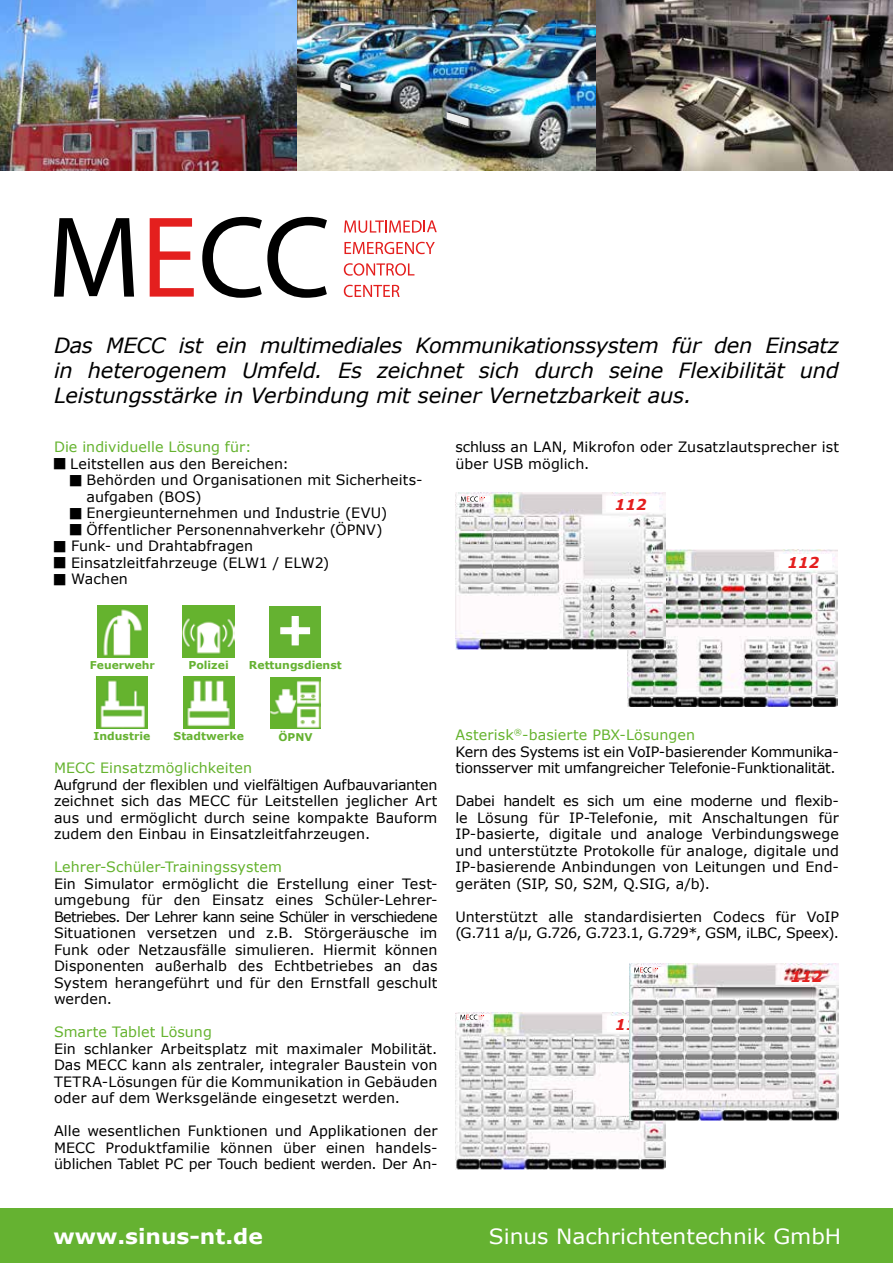
<style>
.page{position:relative;width:893px;height:1263px;background:#fff}
.page>*{position:absolute;margin:0;border:0;box-sizing:border-box;transform-origin:0 0}
.t1{font:700 43.5px "Verdana";color:#fff}
.t2{font:italic 21px/25.2px "Verdana";letter-spacing:-.01em;color:#000;text-align:justify}
.t3{font:21px "Verdana";color:#fff;scale:1.04 1}
.t4{font:700 21px "Verdana";color:#fff;scale:1.04 1}
.t5{font:italic 700 15px "Verdana";color:#e41f1e}
.t6{font:14.25px/16.5px "Verdana";letter-spacing:.005em;color:#000;text-align:justify}
.t7{font:14.25px/16.5px "Verdana";letter-spacing:-.02em;color:#000}
.t8{font:14.25px "Verdana";letter-spacing:.005em;color:#65b32e}
.t9{font:700 10.8px "Verdana";color:#65b231}
.t10{font:700 10.65px "Verdana";color:#65b231}
.s1{color:#65b32e}
</style>
<div class="page">
<div style="left:0;top:1209px;width:893px;height:54px;background:#65b231"></div>
<img style="left:0;top:0;width:893px;height:170px">
<svg style="left:340px;top:82px;width:11px;height:9px"></svg>
<svg style="left:446px;top:112px;width:22px;height:14px"></svg>
<svg style="left:54px;top:218px;width:80px;height:79px"></svg>
<svg style="left:150px;top:218px;width:44px;height:79px"></svg>
<svg style="left:202px;top:217px;width:125px;height:81px"></svg>
<svg style="left:344px;top:220px;width:92px;height:13px"></svg>
<svg style="left:344px;top:242px;width:91px;height:12px"></svg>
<svg style="left:344px;top:263px;width:70px;height:13px"></svg>
<svg style="left:344px;top:285px;width:56px;height:12px"></svg>
<img style="left:455px;top:1012px;width:210px;height:157px">
<img style="left:628px;top:550px;width:210px;height:157px">
<div style="left:779px;top:554px;width:52px;height:16px;background:#fff"></div>
<div style="left:607px;top:1016px;width:52px;height:16px;background:#fff"></div>
<img style="left:97px;top:606px;width:51px;height:51px">
<img style="left:183px;top:606px;width:51px;height:51px">
<img style="left:183px;top:677px;width:51px;height:51px">
<img style="left:96px;top:677px;width:52px;height:51px">
<img style="left:270px;top:678px;width:51px;height:50px">
<div style="left:270px;top:606px;width:51px;height:51px;background:#65b231"></div>
<svg style="left:280px;top:616px;width:31px;height:30px"></svg>
<img style="left:455px;top:492px;width:210px;height:157px">
<div style="left:606px;top:496px;width:53px;height:16px;background:#fff"></div>
<div style="left:458px;top:496px;width:32px;height:6px;background:#fff"></div>
<svg style="left:461px;top:496px;width:24px;height:6px"></svg>
<img style="left:629px;top:964px;width:210px;height:156px">
<div style="left:631px;top:967px;width:32px;height:6px;background:#fff"></div>
<svg style="left:634px;top:967px;width:24px;height:5px"></svg>
<div style="left:457px;top:1015px;width:33px;height:5px;background:#fff"></div>
<svg style="left:460px;top:1015px;width:25px;height:5px"></svg>
<h2 class="t2" style="left:54px;top:332px;width:786px">Das MECC ist ein multimediales Kommunikationssystem für den Einsatz in heterogenem Umfeld. Es zeichnet sich durch seine Flexibilität und Leistungsstärke in Verbindung mit seiner Vernetzbarkeit aus.</h2>
<p class="t8" style="left:54px;top:437px;width:199px">Die individuelle Lösung für:</p>
<p class="t6" style="left:70px;top:455px;width:220px">Leitstellen aus den Bereichen:</p>
<p class="t6" style="left:87px;top:471px;width:338px">Behörden und Organisationen mit Sicherheits-</p>
<p class="t6" style="left:87px;top:488px;width:116px">aufgaben (BOS)</p>
<p class="t6" style="left:87px;top:504px;width:302px">Energieunternehmen und Industrie (EVU)</p>
<p class="t6" style="left:87px;top:521px;width:298px">Öffentlicher Personennahverkehr (ÖPNV)</p>
<p class="t6" style="left:71px;top:537px;width:184px">Funk- und Drahtabfragen</p>
<p class="t6" style="left:71px;top:554px;width:260px">Einsatzleitfahrzeuge (ELW1 / ELW2)</p>
<p class="t6" style="left:71px;top:570px;width:58px">Wachen</p>
<p class="t6" style="left:455px;top:438px;width:385px">schluss an LAN, Mikrofon oder Zusatzlautsprecher ist über USB möglich.</p>
<p class="t5" style="left:615px;top:494px;width:33px">112</p>
<p class="t5" style="left:787px;top:551px;width:33px">112</p>
<p class="t9" style="left:90px;top:657px;width:67px">Feuerwehr</p>
<p class="t9" style="left:188px;top:657px;width:42px">Polizei</p>
<h1 class="t1" style="left:276px;top:598px;width:39px">+</h1>
<p class="t9" style="left:249px;top:657px;width:94px">Rettungsdienst</p>
<p class="t9" style="left:94px;top:728px;width:58px">Industrie</p>
<p class="t9" style="left:174px;top:728px;width:72px">Stadtwerke</p>
<p class="t10" style="left:278px;top:729px;width:36px">ÖPNV</p>
<p class="t8" style="left:54px;top:758px;width:200px">MECC Einsatzmöglichkeiten</p>
<p class="t6" style="left:54px;top:776px;width:385px">Aufgrund der flexiblen und vielfältigen Aufbauvarianten zeichnet sich das MECC für Leitstellen jeglicher Art aus und ermöglicht durch seine kompakte Bauform zudem den Einbau in Einsatzleitfahrzeugen.</p>
<p class="t8" style="left:54px;top:857px;width:229px">Lehrer-Schüler-Trainingssystem</p>
<p class="t6" style="left:54px;top:875px;width:385px">Ein Simulator ermöglicht die Erstellung einer Test&shy;umgebung für den Einsatz eines Schüler-Lehrer-Betriebes. Der Lehrer kann seine Schüler in verschiedene Situationen versetzen und z.B. Störgeräusche im Funk oder Netzausfälle simulieren. Hiermit können Disponenten außerhalb des Echtbetriebes an das System herangeführt und für den Ernstfall geschult werden.</p>
<p class="t8" style="left:54px;top:1022px;width:159px">Smarte Tablet Lösung</p>
<p class="t6" style="left:54px;top:1040px;width:385px">Ein schlanker Arbeitsplatz mit maximaler Mobilität.<br>Das MECC kann als zentraler, integraler Baustein von TETRA-Lösungen für die Kommunikation in Gebäuden oder auf dem Werksgelände eingesetzt werden.</p>
<p class="t6" style="left:54px;top:1122px;width:385px">Alle wesentlichen Funktionen und Applikationen der MECC Produktfamilie können über einen handels&shy;üblichen Tablet PC per Touch bedient werden. Der An-</p>
<p class="t7" style="left:455px;top:726px;width:385px"><span class="s1">Asterisk</span><sup>®</sup><span class="s1">-basierte PBX-Lösungen<br></span>Kern des Systems ist ein VoIP-basierender Kommunika&shy;tionsserver mit umfangreicher Telefonie-Funktionalität.</p>
<p class="t6" style="left:455px;top:792px;width:385px">Dabei handelt es sich um eine moderne und flexib&shy;le Lösung für IP-Telefonie, mit Anschaltungen für IP-basierte, digitale und analoge Verbindungswege und unterstützte Protokolle für analoge, digitale und IP-basierende Anbindungen von Leitungen und End&shy;geräten (SIP, S0, S2M, Q.SIG, a/b).</p>
<p class="t6" style="left:455px;top:908px;width:385px">Unterstützt alle standardisierten Codecs für VoIP (G.711 a/μ, G.726, G.723.1, G.729*, GSM, iLBC, Speex).</p>
<p class="t5" style="left:615px;top:1013px;width:33px">112</p>
<p class="t5" style="left:791px;top:965px;width:33px">112</p>
<h2 class="t4" style="left:54px;top:1221px;width:203px">www.sinus-nt.de</h2>
<h2 class="t3" style="left:489px;top:1222px;width:340px">Sinus Nachrichtentechnik GmbH</h2>
</div>
